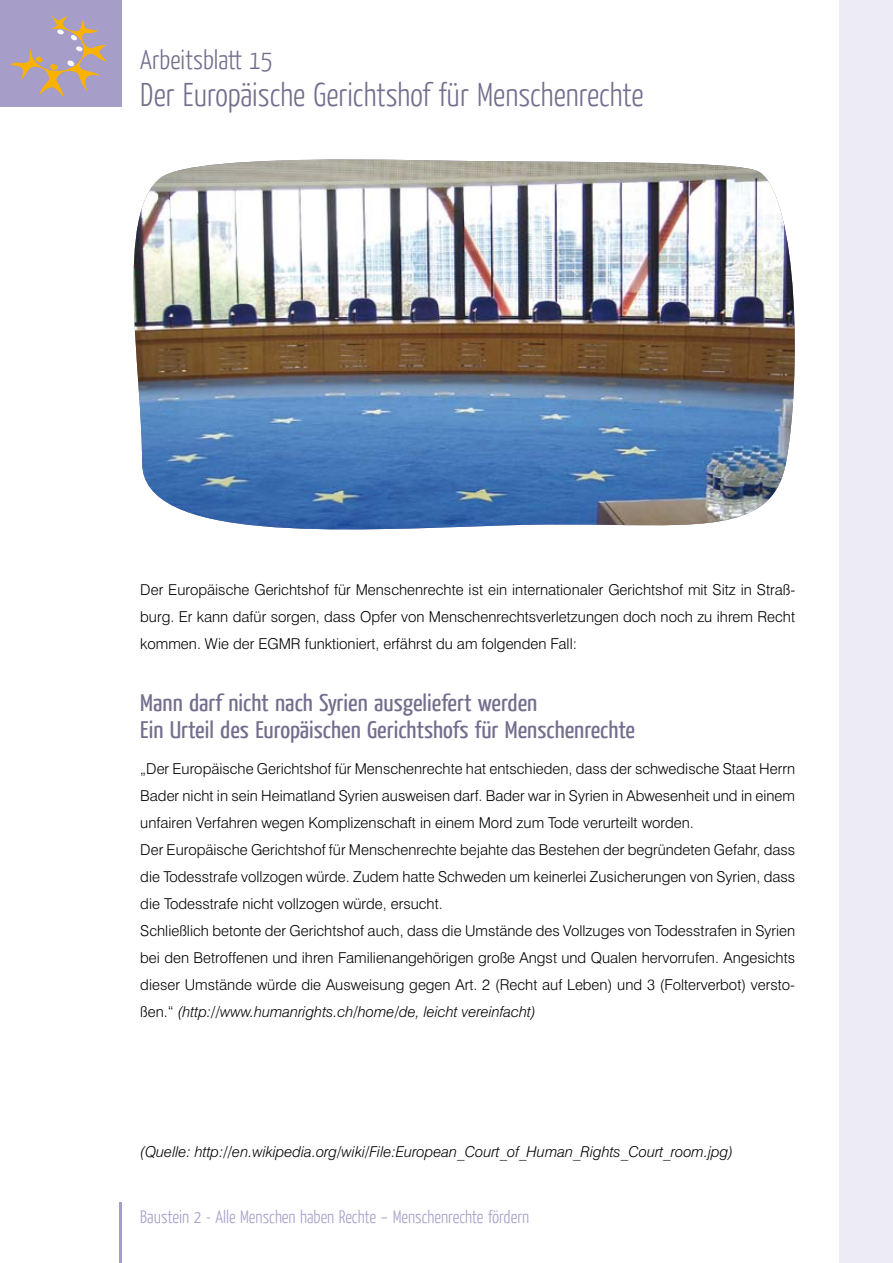
<style>
.page{position:relative;width:893px;height:1263px;background:#fff}
.page>*{position:absolute;margin:0;border:0;box-sizing:border-box;transform-origin:0 0}
.t1{font:300 33px "Yanone Kaffeesatz";color:#746d8d}
.t2{font:300 27px "Yanone Kaffeesatz";color:#746d8d}
.t3{font:24px/27px "Yanone Kaffeesatz";color:#746d8d;scale:1.1 1}
.t4{font:300 18px "Yanone Kaffeesatz";color:#a69dc9}
.t5{font:300 15px/27px "Swiss 721 BT";color:#000;text-align:justify}
.t6{font:italic 300 15px "Swiss 721 BT";color:#000}
.s1{font-style:italic}
</style>
<div class="page">
<div style="left:0;top:0;width:122px;height:106px;background:#a69dc9"></div>
<hr style="left:119px;top:1202px;width:3px;height:61px;background:#a69dc9">
<div style="left:839px;top:0;width:54px;height:1263px;background:#edebf5"></div>
<svg style="left:10px;top:14px;width:97px;height:83px"></svg>
<svg style="left:36px;top:57px;width:7px;height:6px"></svg>
<img style="left:133px;top:159px;width:662px;height:371px">
<h2 class="t2" style="left:140px;top:43px;width:134px">Arbeitsblatt 15</h2>
<h1 class="t1" style="left:140px;top:74px;width:505px">Der Europäische Gerichtshof für Menschenrechte</h1>
<p class="t5" style="left:140px;top:576px;width:656px">Der Europäische Gerichtshof für Menschenrechte ist ein internationaler Gerichtshof mit Sitz in Straß&shy;burg. Er kann dafür sorgen, dass Opfer von Menschenrechtsverletzungen doch noch zu ihrem Recht kommen. Wie der EGMR funktioniert, erfährst du am folgenden Fall:</p>
<h3 class="t3" style="left:140px;top:688px;width:451px">Mann darf nicht nach Syrien ausgeliefert werden<br>Ein Urteil des Europäischen Gerichtshofs für Menschenrechte</h3>
<p class="t5" style="left:140px;top:755px;width:656px;text-align:left">„Der Europäische Gerichtshof für Menschenrechte hat entschieden, dass der schwedische Staat Herrn Bader nicht in sein Heimatland Syrien ausweisen darf. Bader war in Syrien in Abwesenheit und in einem unfairen Verfahren wegen Komplizenschaft in einem Mord zum Tode verurteilt worden.<br>Der Europäische Gerichtshof für Menschenrechte bejahte das Bestehen der begründeten Gefahr, dass die Todesstrafe vollzogen würde. Zudem hatte Schweden um keinerlei Zusicherungen von Syrien, dass die Todesstrafe nicht vollzogen würde, ersucht.<br>Schließlich betonte der Gerichtshof auch, dass die Umstände des Vollzuges von Todesstrafen in Syrien bei den Betroffenen und ihren Familienangehörigen große Angst und Qualen hervorrufen. Angesichts dieser Umstände würde die Ausweisung gegen Art. 2 (Recht auf Leben) und 3 (Folterverbot) versto&shy;ßen.“ <span class="s1">(http://www.humanrights.ch/home/de, leicht vereinfacht)</span></p>
<p class="t6" style="left:140px;top:1142px;width:594px">(Quelle: http://en.wikipedia.org/wiki/File:European_Court_of_Human_Rights_Court_room.jpg)</p>
<p class="t4" style="left:140px;top:1206px;width:390px">Baustein 2 - Alle Menschen haben Rechte – Menschenrechte fördern</p>
</div>
